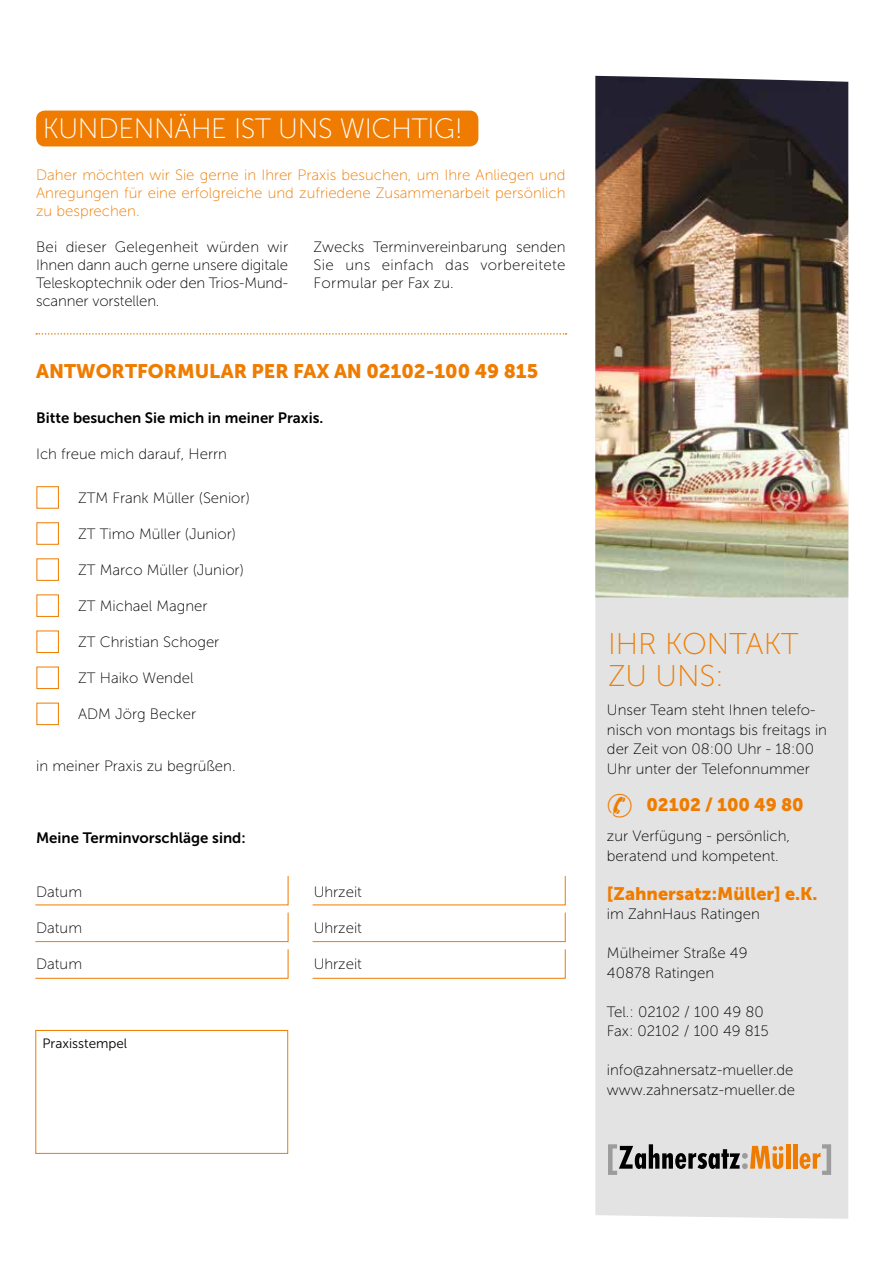
<style>
.page{position:relative;width:893px;height:1263px;background:#fff}
.page>*{position:absolute;margin:0;border:0;box-sizing:border-box;transform-origin:0 0}
.t1{font:30px/31.5px "Museo Sans 100";color:#ef7c00}
.t2{font:28.05px "Museo Sans 100";letter-spacing:-.01em;color:#fff}
.t3{font:19.5px "Museo Sans 900";color:#ef7c00}
.t4{font:18px "Museo Sans 900";color:#ef7c00}
.t5{font:15px/19.5px "Museo Sans 100";color:#000}
.t6{font:15px/18px "Museo Sans 100";color:#ef7c00;text-align:justify}
.t7{font:15px "Museo Sans 700";color:#000}
.t8{font:13.5px "Museo Sans 300";color:#000}
</style>
<div class="page">
<div style="left:595px;top:597px;width:253px;height:622px;background:#e3e3e3"></div>
<img style="left:595px;top:76px;width:253px;height:521px">
<svg style="left:608px;top:1144px;width:175px;height:31px;background:#aca196"></svg>
<hr style="left:786px;top:1144px;width:4px;height:25px;background:#ef7c00">
<hr style="left:793px;top:1144px;width:4px;height:25px;background:#ef7c00">
<svg style="left:799px;top:1144px;width:32px;height:31px"></svg>
<div style="left:36px;top:111px;width:442px;height:35px;background:#ef7c00;border-radius:9px"></div>
<svg style="left:36px;top:333px;width:531px;height:2px"></svg>
<div style="left:37px;top:486px;width:22px;height:23px;border:1px solid #ef7c00"></div>
<div style="left:37px;top:522px;width:22px;height:23px;border:1px solid #ef7c00"></div>
<div style="left:37px;top:558px;width:22px;height:23px;border:1px solid #ef7c00"></div>
<div style="left:37px;top:594px;width:22px;height:23px;border:1px solid #ef7c00"></div>
<div style="left:37px;top:631px;width:22px;height:22px;border:1px solid #ef7c00"></div>
<div style="left:37px;top:667px;width:22px;height:22px;border:1px solid #ef7c00"></div>
<div style="left:37px;top:703px;width:22px;height:22px;border:1px solid #ef7c00"></div>
<svg style="left:35px;top:875px;width:254px;height:31px"></svg>
<svg style="left:35px;top:912px;width:254px;height:30px"></svg>
<svg style="left:35px;top:949px;width:254px;height:30px"></svg>
<svg style="left:312px;top:875px;width:254px;height:31px"></svg>
<svg style="left:312px;top:912px;width:254px;height:30px"></svg>
<svg style="left:312px;top:949px;width:254px;height:30px"></svg>
<div style="left:35px;top:1030px;width:253px;height:124px;border:1px solid #ef7c00"></div>
<h2 class="t2" style="left:43px;top:114px;width:422px">KUNDENNÄHE IST UNS WICHTIG!</h2>
<p class="t6" style="left:36px;top:166px;width:531px">Daher möchten wir Sie gerne in Ihrer Praxis besuchen, um Ihre Anliegen und Anregungen für eine erfolgreiche und zufriedene Zusammenarbeit persönlich zu besprechen.</p>
<p class="t5" style="left:36px;top:238px;width:253px;line-height:18px;text-align:justify">Bei dieser Gelegenheit würden wir Ihnen dann auch gerne unsere digitale Teleskoptechnik oder den Trios-Mund&shy;scanner vorstellen.</p>
<p class="t5" style="left:314px;top:238px;width:253px;line-height:18px;text-align:justify">Zwecks Terminvereinbarung senden Sie uns einfach das vorbereitete Formular per Fax zu.</p>
<h3 class="t3" style="left:36px;top:360px;width:503px">ANTWORTFORMULAR PER FAX AN 02102-100 49 815</h3>
<p class="t7" style="left:36px;top:410px;width:289px">Bitte besuchen Sie mich in meiner Praxis.</p>
<p class="t5" style="left:36px;top:444px;width:192px">Ich freue mich darauf, Herrn</p>
<p class="t5" style="left:78px;top:488px;width:173px">ZTM Frank Müller (Senior)</p>
<p class="t5" style="left:78px;top:524px;width:159px">ZT Timo Müller (Junior)</p>
<p class="t5" style="left:78px;top:560px;width:167px">ZT Marco Müller (Junior)</p>
<p class="t5" style="left:78px;top:596px;width:131px">ZT Michael Magner</p>
<p class="t5" style="left:78px;top:632px;width:143px">ZT Christian Schoger</p>
<p class="t5" style="left:78px;top:668px;width:117px">ZT Haiko Wendel</p>
<p class="t5" style="left:78px;top:704px;width:120px">ADM Jörg Becker</p>
<p class="t5" style="left:36px;top:756px;width:201px">in meiner Praxis zu begrüßen.</p>
<p class="t7" style="left:36px;top:830px;width:211px">Meine Terminvorschläge sind:</p>
<p class="t5" style="left:36px;top:882px;width:47px">Datum</p>
<p class="t5" style="left:314px;top:882px;width:50px">Uhrzeit</p>
<p class="t5" style="left:36px;top:918px;width:47px">Datum</p>
<p class="t5" style="left:314px;top:918px;width:50px">Uhrzeit</p>
<p class="t5" style="left:36px;top:954px;width:47px">Datum</p>
<p class="t5" style="left:314px;top:954px;width:50px">Uhrzeit</p>
<p class="t8" style="left:43px;top:1036px;width:86px">Praxisstempel</p>
<h1 class="t1" style="left:608px;top:628px;width:192px">IHR KONTAKT<br>ZU UNS:</h1>
<p class="t5" style="left:607px;top:700px;width:222px">Unser Team steht Ihnen telefo&shy;nisch von montags bis freitags in der Zeit von 08:00 Uhr - 18:00<br>Uhr unter der Telefonnummer</p>
<p class="t4" style="left:607px;top:795px;width:198px">✆ 02102 / 100 49 80</p>
<p class="t5" style="left:607px;top:826px;width:185px">zur Verfügung - persönlich, beratend und kompetent.</p>
<p class="t4" style="left:607px;top:883px;width:212px">[Zahnersatz:Müller] e.K.</p>
<p class="t5" style="left:607px;top:904px;width:154px">im ZahnHaus Ratingen</p>
<p class="t5" style="left:607px;top:943px;width:142px">Mülheimer Straße 49<br>40878 Ratingen</p>
<p class="t5" style="left:607px;top:1002px;width:163px">Tel.: 02102 / 100 49 80<br>Fax: 02102 / 100 49 815</p>
<p class="t5" style="left:607px;top:1060px;width:190px">info@zahnersatz-mueller.de www.zahnersatz-mueller.de</p>
</div>
